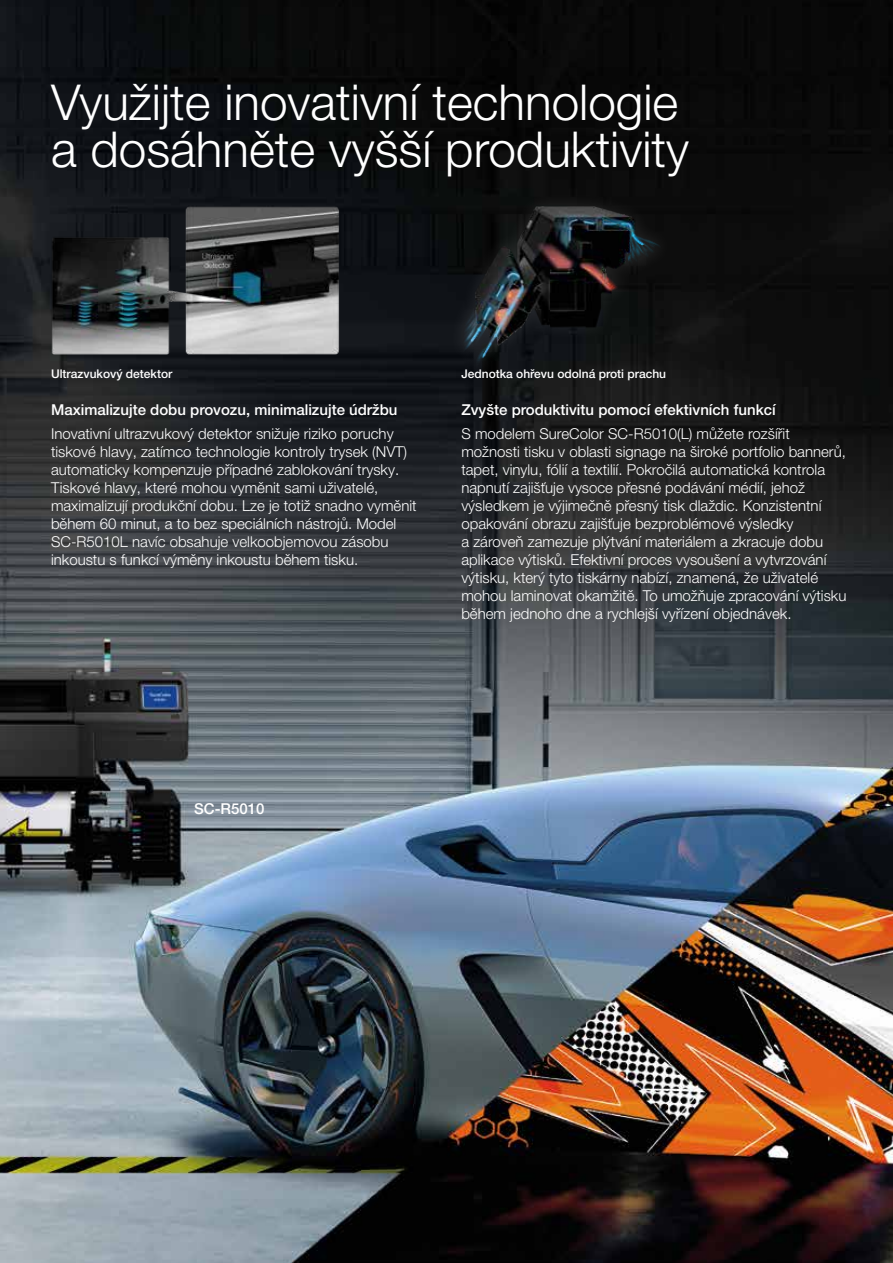
<style>
.page{position:relative;width:893px;height:1263px;background:#fff}
.page>*{position:absolute;margin:0;border:0;box-sizing:border-box;transform-origin:0 0}
.t1{font:300 49.5px/46.5px "Helvetica Neue LT Pro";color:#fff}
.t2{font:300 15px/18px "Helvetica Neue LT Pro";color:#fff}
.t3{font:500 15px "Helvetica Neue LT Pro";color:#fff}
.t4{font:500 12px "Helvetica Neue LT Pro";color:#fff}
</style>
<div class="page">
<img style="left:0;top:0;width:893px;height:1263px">
<img style="left:48px;top:166px;width:304px;height:200px">
<img style="left:446px;top:180px;width:220px;height:220px">
<h1 class="t1" style="left:51px;top:78px;width:640px">Využijte inovativní technologie a dosáhněte vyšší produktivity</h1>
<p class="t4" style="left:51px;top:366px;width:123px">Ultrazvukový detektor</p>
<p class="t3" style="left:51px;top:400px;width:348px">Maximalizujte dobu provozu, minimalizujte údržbu</p>
<p class="t2" style="left:51px;top:424px;width:367px">Inovativní ultrazvukový detektor snižuje riziko poruchy tiskové hlavy, zatímco technologie kontroly trysek (NVT) automaticky kompenzuje případné zablokování trysky.<br>Tiskové hlavy, které mohou vyměnit sami uživatelé, maximalizují produkční dobu. Lze je totiž snadno vyměnit během 60 minut, a to bez speciálních nástrojů. Model SC-R5010L navíc obsahuje velkoobjemovou zásobu inkoustu s funkcí výměny inkoustu během tisku.</p>
<p class="t4" style="left:461px;top:366px;width:206px">Jednotka ohřevu odolná proti prachu</p>
<p class="t3" style="left:461px;top:400px;width:316px">Zvyšte produktivitu pomocí efektivních funkcí</p>
<p class="t2" style="left:461px;top:424px;width:387px">S modelem SureColor SC-R5010(L) můžete rozšířit možnosti tisku v oblasti signage na široké portfolio bannerů, tapet, vinylu, fólií a textilií. Pokročilá automatická kontrola napnutí zajišťuje vysoce přesné podávání médií, jehož výsledkem je výjimečně přesný tisk dlaždic. Konzistentní opakování obrazu zajišťuje bezproblémové výsledky<br>a zároveň zamezuje plýtvání materiálem a zkracuje dobu aplikace výtisků. Efektivní proces vysoušení a vytvrzování výtisku, který tyto tiskárny nabízí, znamená, že uživatelé mohou laminovat okamžitě. To umožňuje zpracování výtisku během jednoho dne a rychlejší vyřízení objednávek.</p>
<p class="t3" style="left:194px;top:800px;width:72px">SC-R5010</p>
</div>
